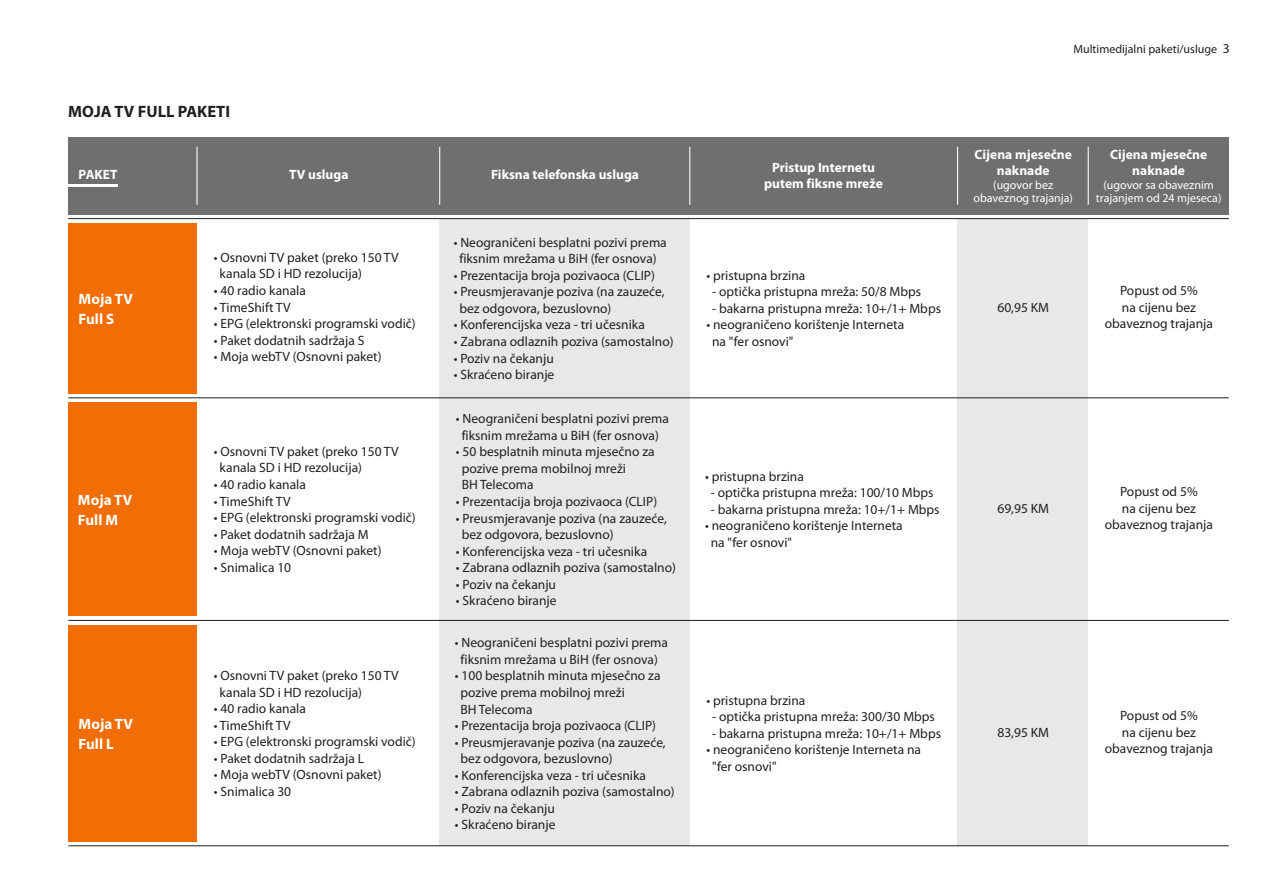
<style>
.page{position:relative;width:1263px;height:893px;background:#fff}
.page>*{position:absolute;margin:0;border:0;box-sizing:border-box;transform-origin:0 0}
.t1{font:700 16.5px "Myriad Pro";color:#231f20}
.t2{font:700 15px/19.5px "Myriad Pro";color:#fff}
.t3{font:13.5px/16.2px "Myriad Pro";color:#231f20}
.t4{font:700 13.5px/15.9px "Myriad Pro";color:#fff;text-align:center}
.t5{font:12px/13.6px "Myriad Pro";color:#fff;text-align:center}
.t6{font:12px "Myriad Pro";color:#231f20}
.s1{font-size:13.5px}
</style>
<div class="page">
<div style="left:68px;top:402px;width:129px;height:214px;background:#f26d03"></div>
<div style="left:68px;top:625px;width:129px;height:216px;background:#f26d03"></div>
<div style="left:957px;top:219px;width:131px;height:627px;background:#e7e8e8"></div>
<div style="left:440px;top:219px;width:250px;height:627px;background:#e7e8e8"></div>
<div style="left:68px;top:223px;width:129px;height:170px;background:#f26d03"></div>
<hr style="left:68px;top:398px;width:1161px;height:1px;background:#231f20">
<hr style="left:68px;top:620px;width:1161px;height:1px;background:#231f20">
<hr style="left:68px;top:218px;width:1161px;height:1px;background:#231f20">
<div style="left:68px;top:137px;width:1161px;height:77px;background:#6d6f71"></div>
<hr style="left:957px;top:147px;width:1px;height:58px;background:#fff">
<hr style="left:1088px;top:147px;width:1px;height:58px;background:#fff">
<hr style="left:689px;top:147px;width:1px;height:58px;background:#fff">
<hr style="left:439px;top:147px;width:1px;height:58px;background:#fff">
<hr style="left:196px;top:147px;width:2px;height:58px;background:#fff">
<hr style="left:68px;top:845px;width:1161px;height:1px;background:#231f20">
<hr style="left:68px;top:184px;width:50px;height:3px;background:#fff">
<p class="t1" style="left:68px;top:105px;width:163px">MOJA TV FULL PAKETI</p>
<p class="t4" style="left:79px;top:168px;width:40px">PAKET</p>
<p class="t4" style="left:289px;top:168px;width:61px">TV usluga</p>
<p class="t4" style="left:491px;top:168px;width:149px">Fiksna telefonska usluga</p>
<p class="t4" style="left:764px;top:161px;width:120px">Pristup Internetu putem fiksne mreže</p>
<p class="t2" style="left:79px;top:291px;width:56px">Moja TV<br>Full S</p>
<p class="t2" style="left:78px;top:491px;width:56px">Moja TV<br>Full M</p>
<p class="t2" style="left:79px;top:716px;width:56px">Moja TV<br>Full L</p>
<p class="t3" style="left:220px;top:250px;width:181px;text-indent:-6px">• Osnovni TV paket (preko 150 TV kanala SD i HD rezolucija)</p>
<p class="t3" style="left:214px;top:284px;width:94px">• 40 radio kanala</p>
<p class="t3" style="left:214px;top:300px;width:78px">• TimeShift TV</p>
<p class="t3" style="left:214px;top:317px;width:203px">• EPG (elektronski programski vodič)</p>
<p class="t3" style="left:214px;top:333px;width:152px">• Paket dodatnih sadržaja S</p>
<p class="t3" style="left:214px;top:350px;width:169px">• Moja webTV (Osnovni paket)</p>
<p class="t3" style="left:220px;top:444px;width:181px;text-indent:-6px">• Osnovni TV paket (preko 150 TV kanala SD i HD rezolucija)</p>
<p class="t3" style="left:214px;top:478px;width:94px">• 40 radio kanala</p>
<p class="t3" style="left:214px;top:494px;width:78px">• TimeShift TV</p>
<p class="t3" style="left:214px;top:511px;width:203px">• EPG (elektronski programski vodič)</p>
<p class="t3" style="left:214px;top:527px;width:156px">• Paket dodatnih sadržaja M</p>
<p class="t3" style="left:214px;top:544px;width:169px">• Moja webTV (Osnovni paket)</p>
<p class="t3" style="left:214px;top:560px;width:79px">• Snimalica 10</p>
<p class="t3" style="left:220px;top:668px;width:181px;text-indent:-6px">• Osnovni TV paket (preko 150 TV kanala SD i HD rezolucija)</p>
<p class="t3" style="left:214px;top:702px;width:94px">• 40 radio kanala</p>
<p class="t3" style="left:214px;top:718px;width:78px">• TimeShift TV</p>
<p class="t3" style="left:214px;top:735px;width:203px">• EPG (elektronski programski vodič)</p>
<p class="t3" style="left:214px;top:751px;width:152px">• Paket dodatnih sadržaja L</p>
<p class="t3" style="left:214px;top:768px;width:169px">• Moja webTV (Osnovni paket)</p>
<p class="t3" style="left:214px;top:784px;width:79px">• Snimalica 30</p>
<p class="t3" style="left:454px;top:235px;width:215px">• Neograničeni besplatni pozivi prema</p>
<p class="t3" style="left:454px;top:268px;width:203px">• Prezentacija broja pozivaoca (CLIP)</p>
<p class="t3" style="left:454px;top:285px;width:212px">• Preusmjeravanje poziva (na zauzeće,</p>
<p class="t3" style="left:454px;top:318px;width:193px">• Konferencijska veza - tri učesnika</p>
<p class="t3" style="left:454px;top:334px;width:221px">• Zabrana odlaznih poziva (samostalno)</p>
<p class="t3" style="left:454px;top:351px;width:102px">• Poziv na čekanju</p>
<p class="t3" style="left:454px;top:368px;width:102px">• Skraćeno biranje</p>
<p class="t3" style="left:459px;top:252px;width:199px">fiksnim mrežama u BiH (fer osnova)</p>
<p class="t3" style="left:459px;top:301px;width:153px">bez odgovora, bezuslovno)</p>
<p class="t3" style="left:456px;top:412px;width:215px">• Neograničeni besplatni pozivi prema</p>
<p class="t3" style="left:456px;top:445px;width:200px">• 50 besplatnih minuta mjesečno za</p>
<p class="t3" style="left:456px;top:494px;width:203px">• Prezentacija broja pozivaoca (CLIP)</p>
<p class="t3" style="left:456px;top:511px;width:212px">• Preusmjeravanje poziva (na zauzeće,</p>
<p class="t3" style="left:456px;top:544px;width:193px">• Konferencijska veza - tri učesnika</p>
<p class="t3" style="left:456px;top:561px;width:221px">• Zabrana odlaznih poziva (samostalno)</p>
<p class="t3" style="left:456px;top:577px;width:102px">• Poziv na čekanju</p>
<p class="t3" style="left:456px;top:594px;width:102px">• Skraćeno biranje</p>
<p class="t3" style="left:462px;top:428px;width:199px">fiksnim mrežama u BiH (fer osnova)</p>
<p class="t3" style="left:462px;top:461px;width:166px">pozive prema mobilnoj mreži<br>BH Telecoma</p>
<p class="t3" style="left:462px;top:528px;width:153px">bez odgovora, bezuslovno)</p>
<p class="t3" style="left:455px;top:636px;width:215px">• Neograničeni besplatni pozivi prema</p>
<p class="t3" style="left:455px;top:669px;width:207px">• 100 besplatnih minuta mjesečno za</p>
<p class="t3" style="left:455px;top:719px;width:203px">• Prezentacija broja pozivaoca (CLIP)</p>
<p class="t3" style="left:455px;top:735px;width:212px">• Preusmjeravanje poziva (na zauzeće,</p>
<p class="t3" style="left:455px;top:768px;width:193px">• Konferencijska veza - tri učesnika</p>
<p class="t3" style="left:455px;top:785px;width:221px">• Zabrana odlaznih poziva (samostalno)</p>
<p class="t3" style="left:455px;top:801px;width:102px">• Poziv na čekanju</p>
<p class="t3" style="left:455px;top:818px;width:102px">• Skraćeno biranje</p>
<p class="t3" style="left:461px;top:652px;width:199px">fiksnim mrežama u BiH (fer osnova)</p>
<p class="t3" style="left:461px;top:685px;width:166px">pozive prema mobilnoj mreži<br>BH Telecoma</p>
<p class="t3" style="left:461px;top:752px;width:153px">bez odgovora, bezuslovno)</p>
<p class="t3" style="left:706px;top:268px;width:100px">• pristupna brzina</p>
<p class="t3" style="left:706px;top:318px;width:199px">• neograničeno korištenje Interneta</p>
<p class="t3" style="left:712px;top:285px;width:210px">- optička pristupna mreža: 50/8 Mbps</p>
<p class="t3" style="left:712px;top:301px;width:230px">- bakarna pristupna mreža: 10+/1+ Mbps</p>
<p class="t3" style="left:712px;top:335px;width:83px">na "fer osnovi"</p>
<p class="t3" style="left:705px;top:469px;width:100px">• pristupna brzina</p>
<p class="t3" style="left:705px;top:519px;width:199px">• neograničeno korištenje Interneta</p>
<p class="t3" style="left:711px;top:486px;width:224px">- optička pristupna mreža: 100/10 Mbps</p>
<p class="t3" style="left:711px;top:502px;width:230px">- bakarna pristupna mreža: 10+/1+ Mbps</p>
<p class="t3" style="left:711px;top:535px;width:83px">na "fer osnovi"</p>
<p class="t3" style="left:706px;top:693px;width:100px">• pristupna brzina</p>
<p class="t3" style="left:706px;top:743px;width:216px">• neograničeno korištenje Interneta na</p>
<p class="t3" style="left:712px;top:710px;width:224px">- optička pristupna mreža: 300/30 Mbps</p>
<p class="t3" style="left:712px;top:726px;width:230px">- bakarna pristupna mreža: 10+/1+ Mbps</p>
<p class="t3" style="left:712px;top:759px;width:66px">"fer osnovi"</p>
<p class="t6" style="left:1073px;top:44px;width:158px">Multimedijalni paketi/usluge <span class="s1">3</span></p>
<p class="t4" style="left:974px;top:147px;width:99px">Cijena mjesečne naknade</p>
<p class="t5" style="left:973px;top:179px;width:101px">(ugovor bez obaveznog trajanja)</p>
<p class="t4" style="left:1110px;top:147px;width:99px">Cijena mjesečne naknade</p>
<p class="t5" style="left:1096px;top:179px;width:127px">(ugovor sa obaveznim trajanjem od 24 mjeseca)</p>
<p class="t3" style="left:997px;top:300px;width:53px">60,95 KM</p>
<p class="t3" style="left:1105px;top:284px;width:110px;text-align:center">Popust od 5%<br>na cijenu bez obaveznog trajanja</p>
<p class="t3" style="left:997px;top:501px;width:53px">69,95 KM</p>
<p class="t3" style="left:1105px;top:485px;width:110px;text-align:center">Popust od 5%<br>na cijenu bez obaveznog trajanja</p>
<p class="t3" style="left:997px;top:725px;width:53px">83,95 KM</p>
<p class="t3" style="left:1105px;top:709px;width:110px;text-align:center">Popust od 5%<br>na cijenu bez obaveznog trajanja</p>
</div>
